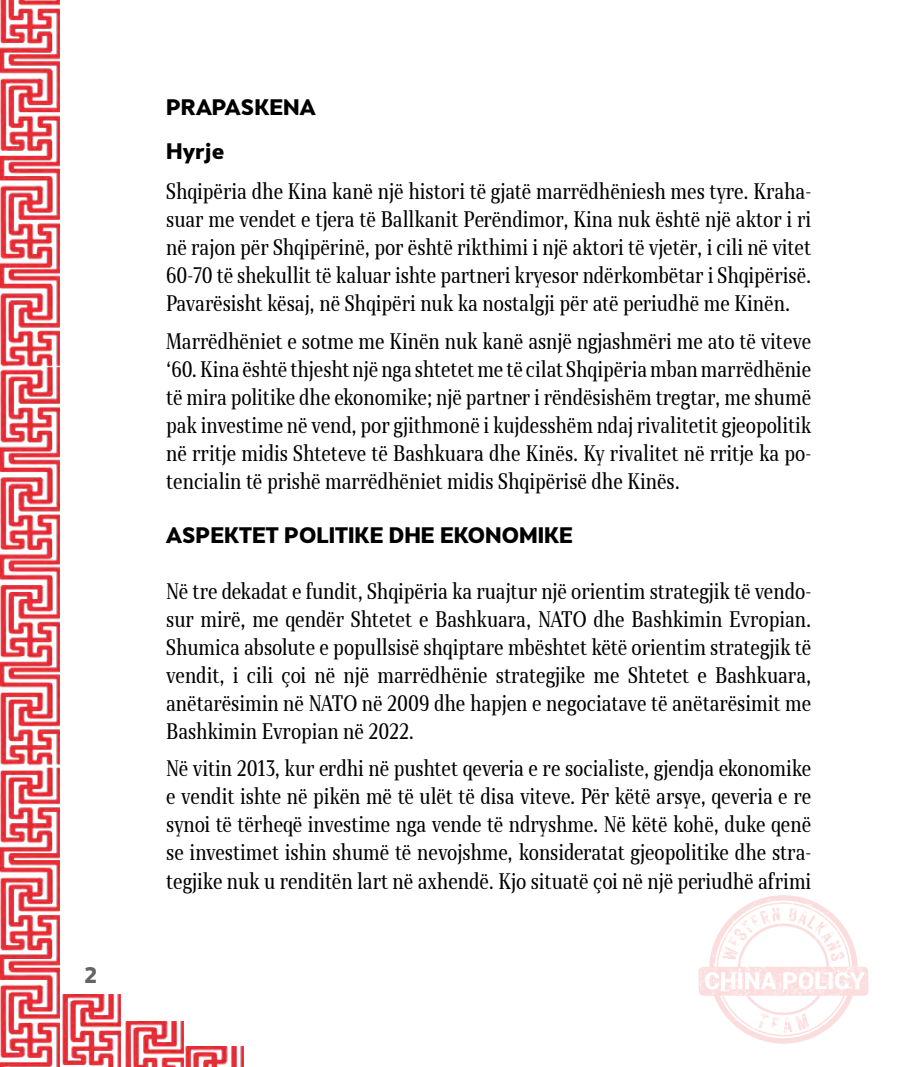
<style>
.page{position:relative;width:918px;height:1067px;background:#fff}
.page>*{position:absolute;margin:0;border:0;box-sizing:border-box;transform-origin:0 0}
.t1{font:21px/28px "Skola Serif Cn";color:#000;text-align:justify}
.t2{font:900 21px/43.9px "Skola Sans";color:#000}
.t3{font:900 21px "Stobi Sans";color:#636466}
</style>
<div class="page">
<svg style="left:698px;top:895px;width:170px;height:148px"></svg>
<img style="left:0;top:0;width:60px;height:1067px">
<img style="left:62px;top:994px;width:59px;height:73px">
<img style="left:125px;top:1021px;width:59px;height:46px">
<img style="left:185px;top:1046px;width:59px;height:21px">
<p class="t3" style="left:85px;top:961px;width:14px">2</p>
<p class="t2" style="left:166px;top:85px;width:151px">PRAPASKENA<br>Hyrje</p>
<p class="t1" style="left:166px;top:177px;width:646px">Shqipëria dhe Kina kanë një histori të gjatë marrëdhëniesh mes tyre. Kraha&shy;suar me vendet e tjera të Ballkanit Perëndimor, Kina nuk është një aktor i ri në rajon për Shqipërinë, por është rikthimi i një aktori të vjetër, i cili në vitet 60-70 të shekullit të kaluar ishte partneri kryesor ndërkombëtar i Shqipërisë.<br>Pavarësisht kësaj, në Shqipëri nuk ka nostalgji për atë periudhë me Kinën.</p>
<p class="t1" style="left:166px;top:327px;width:646px">Marrëdhëniet e sotme me Kinën nuk kanë asnjë ngjashmëri me ato të viteve ‘60. Kina është thjesht një nga shtetet me të cilat Shqipëria mban marrëdhënie të mira politike dhe ekonomike; një partner i rëndësishëm tregtar, me shumë pak investime në vend, por gjithmonë i kujdesshëm ndaj rivalitetit gjeopolitik në rritje midis Shteteve të Bashkuara dhe Kinës. Ky rivalitet në rritje ka po&shy;tencialin të prishë marrëdhëniet midis Shqipërisë dhe Kinës.</p>
<p class="t2" style="left:166px;top:513px;width:408px">ASPEKTET POLITIKE DHE EKONOMIKE</p>
<p class="t1" style="left:166px;top:576px;width:646px">Në tre dekadat e fundit, Shqipëria ka ruajtur një orientim strategjik të vendo&shy;sur mirë, me qendër Shtetet e Bashkuara, NATO dhe Bashkimin Evropian.<br>Shumica absolute e popullsisë shqiptare mbështet këtë orientim strategjik të vendit, i cili çoi në një marrëdhënie strategjike me Shtetet e Bashkuara, anëtarësimin në NATO në 2009 dhe hapjen e negociatave të anëtarësimit me Bashkimin Evropian në 2022.</p>
<p class="t1" style="left:166px;top:754px;width:646px">Në vitin 2013, kur erdhi në pushtet qeveria e re socialiste, gjendja ekonomike e vendit ishte në pikën më të ulët të disa viteve. Për këtë arsye, qeveria e re synoi të tërheqë investime nga vende të ndryshme. Në këtë kohë, duke qenë se investimet ishin shumë të nevojshme, konsideratat gjeopolitike dhe stra&shy;tegjike nuk u renditën lart në axhendë. Kjo situatë çoi në një periudhë afrimi</p>
</div>
